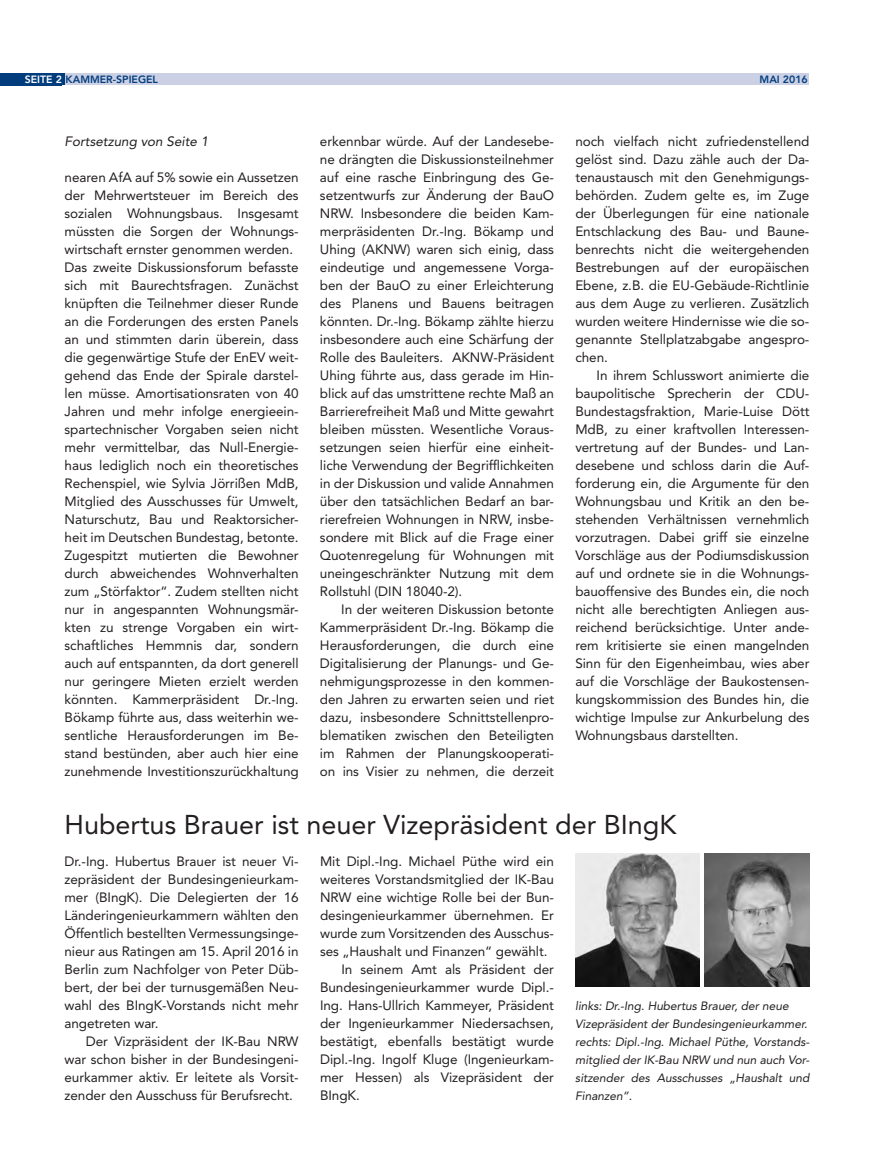
<style>
.page{position:relative;width:873px;height:1170px;background:#fff}
.page>*{position:absolute;margin:0;border:0;box-sizing:border-box;transform-origin:0 0}
.t1{font:27px "Avenir LT Std";color:#231f20}
.t2{font:13.5px/18px "Avenir LT Std";letter-spacing:-.005em;color:#231f20;text-align:justify}
.t3{font:italic 13.5px "Avenir LT Std";color:#231f20}
.t4{font:italic 12px/18px "Avenir LT Std";letter-spacing:-.005em;color:#231f20}
.t5{font:800 10.5px "Avenir LT Std";color:#013d7d}
.s1{color:#fff}
</style>
<div class="page">
<div style="left:63px;top:74px;width:745px;height:11px;background:#cbd0e4"></div>
<div style="left:0;top:74px;width:64px;height:11px;background:#013d7d"></div>
<div style="left:1px;top:75px;width:61px;height:11px;background:#013d7d"></div>
<img style="left:575px;top:854px;width:123px;height:132px">
<img style="left:704px;top:854px;width:105px;height:133px">
<p class="t5" style="left:25px;top:73px;width:134px"><span class="s1">SEITE 2</span> KAMMER-SPIEGEL</p>
<p class="t5" style="left:759px;top:73px;width:50px">MAI 2016</p>
<p class="t3" style="left:65px;top:134px;width:145px">Fortsetzung von Seite 1</p>
<p class="t2" style="left:65px;top:169px;width:235px;text-align:left">nearen AfA auf 5% sowie ein Aussetzen der Mehrwertsteuer im Bereich des sozialen Wohnungsbaus. Insgesamt müssten die Sorgen der Wohnungs&shy;wirtschaft ernster genommen werden.<br>Das zweite Diskussionsforum befasste sich mit Baurechtsfragen. Zunächst knüpften die Teilnehmer dieser Runde an die Forderungen des ersten Panels an und stimmten darin überein, dass die gegenwärtige Stufe der EnEV weit&shy;gehend das Ende der Spirale darstel&shy;len müsse. Amortisationsraten von 40<br>Jahren und mehr infolge energieein&shy;spartechnischer Vorgaben seien nicht mehr vermittelbar, das Null-Energie&shy;haus lediglich noch ein theoretisches Rechenspiel, wie Sylvia Jörrißen MdB, Mitglied des Ausschusses für Umwelt, Naturschutz, Bau und Reaktorsicher&shy;heit im Deutschen Bundestag, betonte.<br>Zugespitzt mutierten die Bewohner durch abweichendes Wohnverhalten zum „Störfaktor“. Zudem stellten nicht nur in angespannten Wohnungsmär&shy;kten zu strenge Vorgaben ein wirt&shy;schaftliches Hemmnis dar, sondern auch auf entspannten, da dort generell nur geringere Mieten erzielt werden könnten. Kammerpräsident Dr.-Ing.<br>Bökamp führte aus, dass weiterhin we&shy;sentliche Herausforderungen im Be&shy;stand bestünden, aber auch hier eine zunehmende Investitionszurückhaltung</p>
<p class="t2" style="left:320px;top:133px;width:235px">erkennbar würde. Auf der Landesebe&shy;ne drängten die Diskussionsteilnehmer auf eine rasche Einbringung des Ge&shy;setzentwurfs zur Änderung der BauO NRW. Insbesondere die beiden Kam&shy;merpräsidenten Dr.-Ing. Bökamp und Uhing (AKNW) waren sich einig, dass eindeutige und angemessene Vorga&shy;ben der BauO zu einer Erleichterung des Planens und Bauens beitragen könnten. Dr.-Ing. Bökamp zählte hierzu insbesondere auch eine Schärfung der Rolle des Bauleiters. AKNW-Präsident Uhing führte aus, dass gerade im Hin&shy;blick auf das umstrittene rechte Maß an Barrierefreiheit Maß und Mitte gewahrt bleiben müssten. Wesentliche Voraus&shy;setzungen seien hierfür eine einheit&shy;liche Verwendung der Begrifflichkeiten in der Diskussion und valide Annahmen über den tatsächlichen Bedarf an bar&shy;rierefreien Wohnungen in NRW, insbe&shy;sondere mit Blick auf die Frage einer Quotenregelung für Wohnungen mit uneingeschränkter Nutzung mit dem Rollstuhl (DIN 18040-2).</p>
<p class="t2" style="left:320px;top:600px;width:235px;text-indent:21px">In der weiteren Diskussion betonte Kammerpräsident Dr.-Ing. Bökamp die Herausforderungen, die durch eine Digitalisierung der Planungs- und Ge&shy;nehmigungsprozesse in den kommen&shy;den Jahren zu erwarten seien und riet dazu, insbesondere Schnittstellenpro&shy;blematiken zwischen den Beteiligten im Rahmen der Planungskooperati&shy;on ins Visier zu nehmen, die derzeit</p>
<p class="t2" style="left:575px;top:132px;width:235px">noch vielfach nicht zufriedenstellend gelöst sind. Dazu zähle auch der Da&shy;tenaustausch mit den Genehmigungs&shy;behörden. Zudem gelte es, im Zuge der Überlegungen für eine nationale Entschlackung des Bau- und Baune&shy;benrechts nicht die weitergehenden Bestrebungen auf der europäischen Ebene, z.B. die EU-Gebäude-Richtlinie aus dem Auge zu verlieren. Zusätzlich wurden weitere Hindernisse wie die so&shy;genannte Stellplatzabgabe angespro&shy;chen.</p>
<p class="t2" style="left:575px;top:366px;width:235px;text-indent:21px">In ihrem Schlusswort animierte die baupolitische Sprecherin der CDU-Bundestagsfraktion, Marie-Luise Dött MdB, zu einer kraftvollen Interessen&shy;vertretung auf der Bundes- und Lan&shy;desebene und schloss darin die Auf&shy;forderung ein, die Argumente für den Wohnungsbau und Kritik an den be&shy;stehenden Verhältnissen vernehmlich vorzutragen. Dabei griff sie einzelne Vorschläge aus der Podiumsdiskussion auf und ordnete sie in die Wohnungs&shy;bauoffensive des Bundes ein, die noch nicht alle berechtigten Anliegen aus&shy;reichend berücksichtige. Unter ande&shy;rem kritisierte sie einen mangelnden Sinn für den Eigenheimbau, wies aber auf die Vorschläge der Baukostensen&shy;kungskommission des Bundes hin, die wichtige Impulse zur Ankurbelung des Wohnungsbaus darstellten.</p>
<h1 class="t1" style="left:64px;top:809px;width:613px">Hubertus Brauer ist neuer Vizepräsident der BIngK</h1>
<p class="t2" style="left:64px;top:853px;width:235px">Dr.-Ing. Hubertus Brauer ist neuer Vi&shy;zepräsident der Bundesingenieurkam&shy;mer (BIngK). Die Delegierten der 16<br>Länderingenieurkammern wählten den Öffentlich bestellten Vermessungsinge&shy;nieur aus Ratingen am 15. April 2016 in Berlin zum Nachfolger von Peter Düb&shy;bert, der bei der turnusgemäßen Neu&shy;wahl des BIngK-Vorstands nicht mehr angetreten war.</p>
<p class="t2" style="left:64px;top:1033px;width:235px;text-indent:21px">Der Vizpräsident der IK-Bau NRW war schon bisher in der Bundesingeni&shy;eurkammer aktiv. Er leitete als Vorsit&shy;zender den Ausschuss für Berufsrecht.</p>
<p class="t2" style="left:320px;top:853px;width:235px">Mit Dipl.-Ing. Michael Püthe wird ein</p>
<p class="t2" style="left:320px;top:871px;width:235px">weiteres Vorstandsmitglied der IK-Bau</p>
<p class="t2" style="left:320px;top:889px;width:235px">NRW eine wichtige Rolle bei der Bun-</p>
<p class="t2" style="left:320px;top:907px;width:235px">desingenieurkammer übernehmen. Er</p>
<p class="t2" style="left:320px;top:925px;width:235px">wurde zum Vorsitzenden des Ausschus-</p>
<p class="t2" style="left:320px;top:943px;width:229px">ses „Haushalt und Finanzen“ gewählt.</p>
<p class="t2" style="left:341px;top:961px;width:214px">In seinem Amt als Präsident der</p>
<p class="t2" style="left:320px;top:979px;width:235px">Bundesingenieurkammer wurde Dipl.-</p>
<p class="t2" style="left:320px;top:997px;width:235px">Ing. Hans-Ullrich Kammeyer, Präsident</p>
<p class="t2" style="left:320px;top:1015px;width:235px">der Ingenieurkammer Niedersachsen,</p>
<p class="t2" style="left:320px;top:1033px;width:235px">bestätigt, ebenfalls bestätigt wurde</p>
<p class="t2" style="left:320px;top:1051px;width:235px">Dipl.-Ing. Ingolf Kluge (Ingenieurkam-</p>
<p class="t2" style="left:320px;top:1069px;width:235px">mer Hessen) als Vizepräsident der</p>
<p class="t2" style="left:320px;top:1087px;width:41px">BIngK.</p>
<p class="t4" style="left:575px;top:997px;width:235px">links: Dr.-Ing. Hubertus Brauer, der neue Vizepräsident der Bundesingenieurkammer. rechts: Dipl.-Ing. Michael Püthe, Vorstands&shy;mitglied der IK-Bau NRW und nun auch Vor&shy;sitzender des Ausschusses „Haushalt und Finanzen“.</p>
</div>
